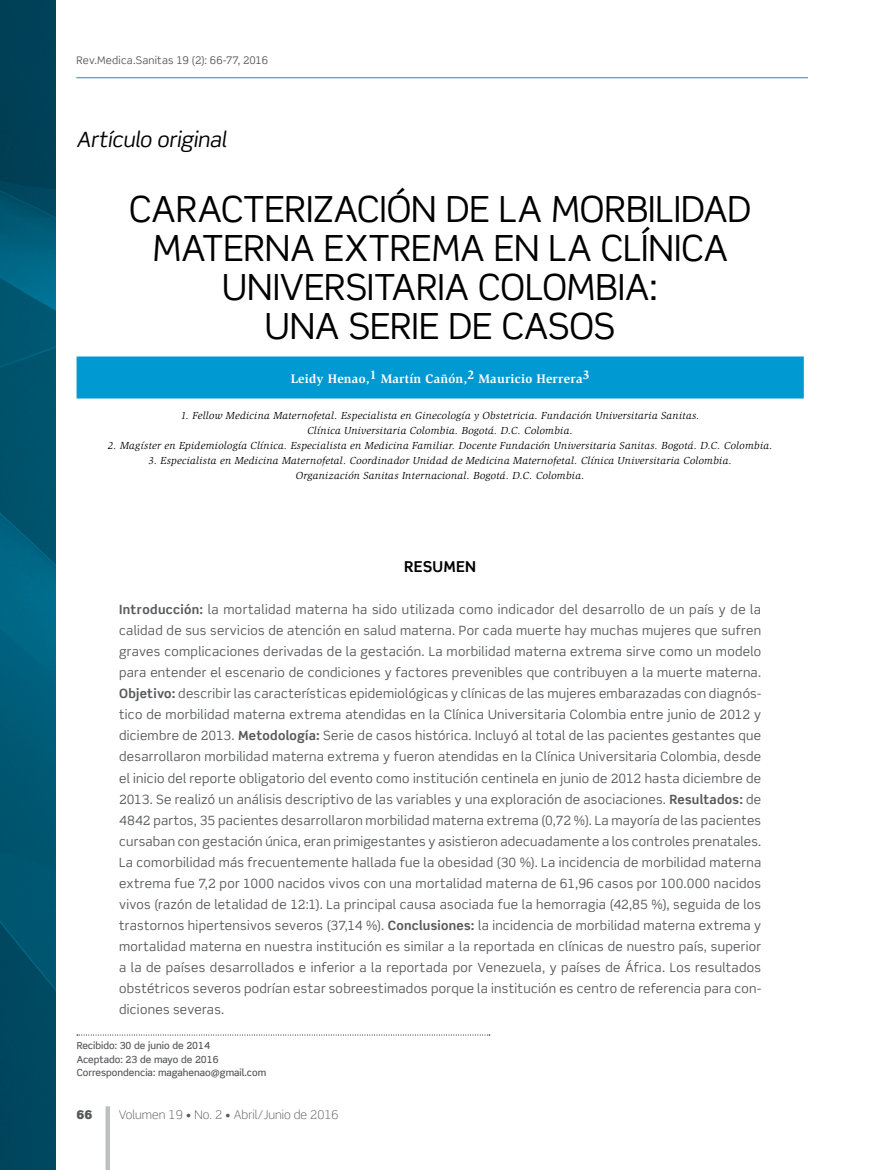
<style>
.page{position:relative;width:872px;height:1170px;background:#fff}
.page>*{position:absolute;margin:0;border:0;box-sizing:border-box;transform-origin:0 0}
._05Tit_princ{font:36px/39px "Scene Std";letter-spacing:-.005em;color:#000;text-align:center}
._04Antetitulo{font:italic 21px "Scene Std";letter-spacing:-.01em;color:#000}
._09Subt_1{font:700 15px "Scene Std";letter-spacing:.02em;color:#000}
._11Resumen_-_abstrac{font:12.75px/21px "Scene Std";letter-spacing:.02em;color:#58595b;text-align:justify}
._07Autores{font:700 12.75px "Slimbach Std";letter-spacing:.015em;color:#fff}
.t1{font:300 12px "Scene Std";color:#58595b}
.t2{font:900 12px "Scene Std";color:#58595b}
._08Filiacion_Autores{font:italic 10.5px/15px "Slimbach Std";letter-spacing:.03em;color:#000;text-align:center}
.t3{font:10.5px "Scene Std";letter-spacing:.02em;color:#58595b}
._03pie_de_pagina{font:500 9.75px "Scene Std";color:#58595b}
.s1{font-style:inherit}
.s2{font-weight:700}
</style>
<div class="page">
<hr style="left:106px;top:1106px;width:4px;height:63px;background:#bcbec0">
<hr style="left:76px;top:77px;width:732px;height:1px;background:#0099d1">
<svg style="left:77px;top:1034px;width:413px;height:1px"></svg>
<div style="left:77px;top:356px;width:726px;height:42px;background:#0099d1"></div>
<img style="left:0;top:0;width:55px;height:1169px">
<p class="t3" style="left:77px;top:53px;width:193px">Rev.Medica.Sanitas <span class="s1">19 (2): 66-77, 2016</span></p>
<p class="_04Antetitulo" style="left:77px;top:127px;width:151px">Artículo original</p>
<p class="_05Tit_princ" style="left:129px;top:189px;width:623px">CARACTERIZACIÓN DE LA MORBILIDAD<br>MATERNA EXTREMA EN LA CLÍNICA<br>UNIVERSITARIA COLOMBIA:<br>UNA SERIE DE CASOS</p>
<p class="_07Autores" style="left:291px;top:371px;width:300px">Leidy Henao,1 Martín Cañón,2 Mauricio Herrera3</p>
<p class="_08Filiacion_Autores" style="left:181px;top:408px;width:520px">1. Fellow Medicina Maternofetal. Especialista en Ginecología y Obstetricia. Fundación Universitaria Sanitas.<br>Clínica Universitaria Colombia. Bogotá. D.C. Colombia.</p>
<p class="_08Filiacion_Autores" style="left:108px;top:438px;width:666px">2. Magíster en Epidemiología Clínica. Especialista en Medicina Familiar. Docente Fundación Universitaria Sanitas. Bogotá. D.C. Colombia.</p>
<p class="_08Filiacion_Autores" style="left:148px;top:453px;width:585px">3. Especialista en Medicina Maternofetal. Coordinador Unidad de Medicina Maternofetal. Clínica Universitaria Colombia.<br>Organización Sanitas Internacional. Bogotá. D.C. Colombia.</p>
<p class="_09Subt_1" style="left:404px;top:557px;width:74px">RESUMEN</p>
<p class="_11Resumen_-_abstrac" style="left:119px;top:599px;width:643px"><span class="s2">Introducción:</span> la mortalidad materna ha sido utilizada como indicador del desarrollo de un país y de la calidad de sus servicios de atención en salud materna. Por cada muerte hay muchas mujeres que sufren graves complicaciones derivadas de la gestación. La morbilidad materna extrema sirve como un modelo para entender el escenario de condiciones y factores prevenibles que contribuyen a la muerte materna.<br><span class="s2">Objetivo:</span> describir las características epidemiológicas y clínicas de las mujeres embarazadas con diagnós&shy;tico de morbilidad materna extrema atendidas en la Clínica Universitaria Colombia entre junio de 2012 y diciembre de 2013. <span class="s2">Metodología:</span> Serie de casos histórica. Incluyó al total de las pacientes gestantes que desarrollaron morbilidad materna extrema y fueron atendidas en la Clínica Universitaria Colombia, desde el inicio del reporte obligatorio del evento como institución centinela en junio de 2012 hasta diciembre de 2013. Se realizó un análisis descriptivo de las variables y una exploración de asociaciones. <span class="s2">Resultados:</span> de 4842 partos, 35 pacientes desarrollaron morbilidad materna extrema (0,72 %). La mayoría de las pacientes cursaban con gestación única, eran primigestantes y asistieron adecuadamente a los controles prenatales.<br>La comorbilidad más frecuentemente hallada fue la obesidad (30 %). La incidencia de morbilidad materna extrema fue 7,2 por 1000 nacidos vivos con una mortalidad materna de 61,96 casos por 100.000 nacidos vivos (razón de letalidad de 12:1). La principal causa asociada fue la hemorragia (42,85 %), seguida de los trastornos hipertensivos severos (37,14 %). <span class="s2">Conclusiones:</span> la incidencia de morbilidad materna extrema y mortalidad materna en nuestra institución es similar a la reportada en clínicas de nuestro país, superior a la de países desarrollados e inferior a la reportada por Venezuela, y países de África. Los resultados obstétricos severos podrían estar sobreestimados porque la institución es centro de referencia para con&shy;diciones severas.</p>
<p class="_03pie_de_pagina" style="left:77px;top:1039px;width:135px">Recibido: 30 de junio de 2014</p>
<p class="_03pie_de_pagina" style="left:77px;top:1053px;width:144px">Aceptado: 23 de mayo de 2016</p>
<p class="_03pie_de_pagina" style="left:77px;top:1066px;width:191px">Correspondencia: magahenao@gmail.com</p>
<p class="t2" style="left:76px;top:1106px;width:18px">66</p>
<p class="t1" style="left:119px;top:1106px;width:221px">Volumen 19 • No. 2 • Abril/Junio de 2016</p>
</div>
